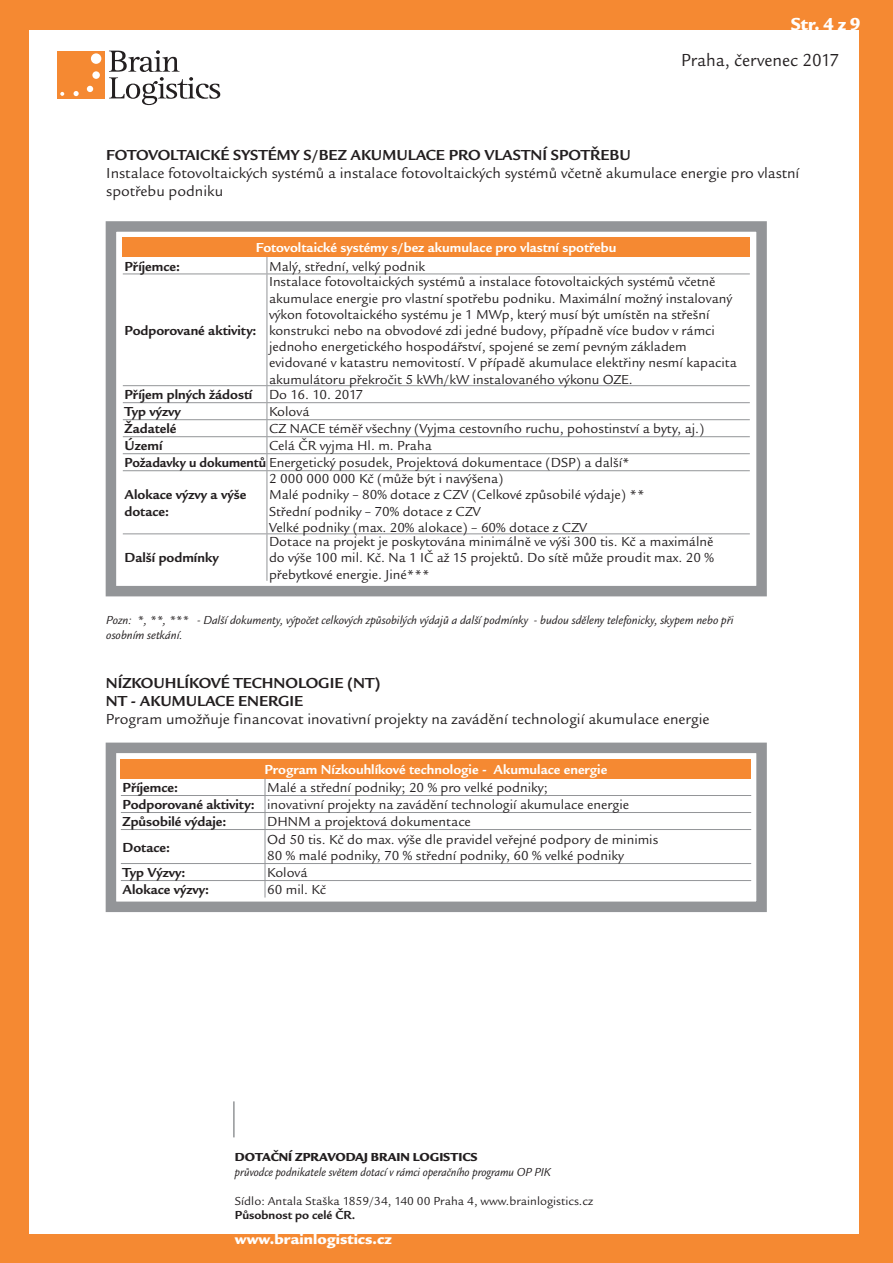
<style>
.page{position:relative;width:893px;height:1263px;background:#f58932}
.page>*{position:absolute;margin:0;border:0;box-sizing:border-box;transform-origin:0 0}
.t1{font:18px "Legacy San Itc TCE";color:#231f20;scale:.95 1}
.t2{font:18px "Legacy San Itc TCE Ultr";color:#fff;scale:.95 1}
.t3{font:15px/18px "Legacy San Itc TCE";color:#231f20}
.t4{font:700 15px/18px "Legacy San Itc TCE";color:#231f20}
.t5{font:15px "Legacy San Itc TCE Ultr";color:#fff}
.t6{font:13.5px/16.2px "Legacy San Itc TCE";color:#231f20}
.t7{font:700 13.5px/16.2px "Legacy San Itc TCE";color:#231f20}
.t8{font:700 13.5px "Legacy San Itc TCE";color:#fff}
.t9{font:italic 12px/14.4px "Legacy San Itc TCE";color:#231f20}
.t10{font:italic 12px "Legacy San Itc TCE";color:#231f20;scale:.95 1}
.t11{font:12px "Legacy San Itc TCE";color:#231f20}
.t12{font:12px "Legacy San Itc TCE Ultr";color:#231f20}
.t13{font:700 12px "Legacy San Itc TCE";color:#231f20}
.s1{font-weight:400}
.s2{font-weight:700}
</style>
<div class="page">
<div style="left:30px;top:30px;width:829px;height:1203px;background:#fff"></div>
<div style="left:106px;top:221px;width:661px;height:375px;border:10px solid #939598"></div>
<div style="left:106px;top:743px;width:661px;height:169px;border:10px solid #939598"></div>
<hr style="left:233px;top:1101px;width:2px;height:36px;background:#939598">
<svg style="left:109px;top:50px;width:111px;height:55px"></svg>
<div style="left:57px;top:51px;width:48px;height:47px;background:#f58932"></div>
<div style="left:91px;top:53px;width:10px;height:11px;background:#fff;border-radius:50%"></div>
<svg style="left:60px;top:92px;width:4px;height:4px"></svg>
<svg style="left:74px;top:91px;width:5px;height:5px"></svg>
<svg style="left:87px;top:86px;width:6px;height:6px"></svg>
<div style="left:92px;top:71px;width:8px;height:8px;background:#fff;border-radius:50%"></div>
<div style="left:122px;top:237px;width:628px;height:20px;background:#f58932"></div>
<hr style="left:123px;top:402px;width:144px;height:1px;background:#939598">
<hr style="left:267px;top:402px;width:483px;height:1px;background:#939598">
<hr style="left:123px;top:419px;width:144px;height:1px;background:#939598">
<hr style="left:267px;top:419px;width:483px;height:1px;background:#939598">
<hr style="left:123px;top:436px;width:144px;height:1px;background:#939598">
<hr style="left:267px;top:436px;width:483px;height:1px;background:#939598">
<hr style="left:123px;top:453px;width:144px;height:1px;background:#939598">
<hr style="left:267px;top:453px;width:483px;height:1px;background:#939598">
<hr style="left:123px;top:470px;width:144px;height:1px;background:#939598">
<hr style="left:267px;top:470px;width:483px;height:1px;background:#939598">
<hr style="left:123px;top:533px;width:144px;height:1px;background:#939598">
<hr style="left:267px;top:533px;width:483px;height:1px;background:#939598">
<svg style="left:267px;top:257px;width:1px;height:17px"></svg>
<hr style="left:123px;top:274px;width:144px;height:1px;background:#939598">
<hr style="left:267px;top:274px;width:483px;height:1px;background:#939598">
<hr style="left:267px;top:274px;width:1px;height:111px;background:#939598">
<hr style="left:123px;top:385px;width:144px;height:1px;background:#939598">
<hr style="left:267px;top:385px;width:483px;height:1px;background:#939598">
<svg style="left:267px;top:386px;width:1px;height:84px"></svg>
<hr style="left:267px;top:471px;width:1px;height:62px;background:#939598">
<hr style="left:267px;top:534px;width:1px;height:47px;background:#939598">
<div style="left:120px;top:759px;width:631px;height:19px;background:#f58932"></div>
<hr style="left:265px;top:863px;width:486px;height:1px;background:#939598">
<hr style="left:265px;top:880px;width:486px;height:1px;background:#939598">
<hr style="left:121px;top:795px;width:144px;height:1px;background:#939598">
<hr style="left:265px;top:795px;width:486px;height:1px;background:#939598">
<hr style="left:121px;top:812px;width:144px;height:1px;background:#939598">
<hr style="left:265px;top:812px;width:486px;height:1px;background:#939598">
<svg style="left:265px;top:778px;width:1px;height:51px"></svg>
<hr style="left:121px;top:829px;width:144px;height:1px;background:#939598">
<hr style="left:265px;top:829px;width:486px;height:1px;background:#939598">
<hr style="left:265px;top:830px;width:1px;height:33px;background:#939598">
<hr style="left:121px;top:863px;width:144px;height:1px;background:#939598">
<hr style="left:121px;top:880px;width:144px;height:1px;background:#939598">
<svg style="left:265px;top:864px;width:1px;height:33px"></svg>
<h1 class="t2" style="left:791px;top:12px;width:75px">Str. 4 z 9</h1>
<h1 class="t1" style="left:681px;top:49px;width:168px">Praha, červenec 2017</h1>
<p class="t4" style="left:106px;top:146px;width:20px">Fotovoltaick</p>
<p class="t4" style="left:220px;top:146px;width:109px">é systémy s/bez</p>
<p class="t4" style="left:350px;top:146px;width:68px">akumulace</p>
<p class="t4" style="left:449px;top:146px;width:12px">pro</p>
<p class="t4" style="left:484px;top:146px;width:11px">vlastní</p>
<p class="t4" style="left:551px;top:146px;width:11px">spot</p>
<p class="t4" style="left:590px;top:146px;width:42px">řeb u</p>
<p class="t3" style="left:106px;top:164px;width:695px">Instalace fotovoltaických systémů a instalace fotovoltaických systémů včetně akumulace energie pro vlastní spotřebu podniku</p>
<p class="t8" style="left:256px;top:239px;width:362px">Fotovoltaické systémy s/bez akumulace pro vlastní spotřebu</p>
<p class="t7" style="left:125px;top:258px;width:57px">Příjemce:</p>
<p class="t6" style="left:269px;top:258px;width:157px">Malý, střední, velký podnik</p>
<p class="t6" style="left:269px;top:274px;width:448px">Instalace fotovoltaických systémů a instalace fotovoltaických systémů včetně</p>
<p class="t6" style="left:269px;top:290px;width:465px">akumulace energie pro vlastní spotřebu podniku. Maximální možný instalovaný</p>
<p class="t6" style="left:269px;top:306px;width:442px">výkon fotovoltaického systému je 1 MWp, který musí být umístěn na střešní</p>
<p class="t6" style="left:269px;top:322px;width:447px">konstrukci nebo na obvodové zdi jedné budovy, případně více budov v rámci</p>
<p class="t6" style="left:269px;top:339px;width:419px">jednoho energetického hospodářství, spojené se zemí pevným základem</p>
<p class="t6" style="left:269px;top:355px;width:469px">evidované v katastru nemovitostí. V případě akumulace elektřiny nesmí kapacita</p>
<p class="t6" style="left:269px;top:371px;width:365px">akumulátoru překročit 5 kWh/kW instalovaného výkonu OZE.</p>
<p class="t7" style="left:125px;top:387px;width:240px">Příjem plných žádostí <span class="s1">Do 16. 10. 2017</span></p>
<p class="t7" style="left:125px;top:404px;width:58px">Typ výzvy</p>
<p class="t6" style="left:269px;top:404px;width:42px">Kolová</p>
<p class="t7" style="left:125px;top:421px;width:53px">Žadatelé</p>
<p class="t6" style="left:269px;top:421px;width:437px">CZ NACE téměř všechny (Vyjma cestovního ruchu, pohostinství a byty, aj.)</p>
<p class="t7" style="left:125px;top:438px;width:39px">Území</p>
<p class="t7" style="left:125px;top:322px;width:134px">Podporované aktivity:</p>
<p class="t6" style="left:125px;top:438px;width:507px;line-height:17px;text-indent:144px">Celá ČR vyjma Hl. m. Praha<br><span class="s2">Požadavky u dokumentů</span> Energetický posudek, Projektová dokumentace (DSP) a další*</p>
<p class="t7" style="left:125px;top:487px;width:123px">Alokace výzvy a výše dotace:</p>
<p class="t6" style="left:269px;top:471px;width:377px">2 000 000 000 Kč (může být i navýšena)<br>Malé podniky – 80% dotace z CZV (Celkové způsobilé výdaje) ** Střední podniky – 70% dotace z CZV<br>Velké podniky (max. 20% alokace) – 60% dotace z CZV</p>
<p class="t6" style="left:269px;top:534px;width:446px;text-align:justify">Dotace na projekt je poskytována minimálně ve výši 300 tis. Kč a maximálně do výše 100 mil. Kč. Na 1 IČ až 15 projektů. Do sítě může proudit max. 20 % přebytkové energie. Jiné***</p>
<p class="t7" style="left:125px;top:550px;width:96px">Další podmínky</p>
<p class="t9" style="left:106px;top:613px;width:629px">Pozn: *, **, *** - Další dokumenty, výpočet celkových způsobilých výdajů a další podmínky - budou sděleny telefonicky, skypem nebo při osobním setkání.</p>
<p class="t4" style="left:106px;top:674px;width:276px">NÍZKOU HLÍKOVÉ TECHNOLOGIE (NT)<br>NT - AKUMU LACE ENERGIE</p>
<p class="t3" style="left:106px;top:711px;width:605px">Program umožňuje financovat inovativní projekty na zavádění technologií akumulace energie</p>
<p class="t8" style="left:264px;top:761px;width:344px">Program Nízkouhlíkové technologie - Akumulace energie</p>
<p class="t7" style="left:123px;top:780px;width:57px">Příjemce:</p>
<p class="t6" style="left:123px;top:779px;width:508px;line-height:17px;text-indent:144px">Malé a střední podniky; 20 % pro velké podniky;<br><span class="s2">Podporované aktivity:</span> inovativní projekty na zavádění technologií akumulace energie<br><span class="s2">Způsobilé výdaje:</span></p>
<p class="t6" style="left:267px;top:814px;width:205px">DHNM a projektová dokumentace</p>
<p class="t7" style="left:123px;top:839px;width:49px">Dotace:</p>
<p class="t6" style="left:267px;top:831px;width:393px">Od 50 tis. Kč do max. výše dle pravidel veřejné podpory de minimis<br>80 % malé podniky, 70 % střední podniky, 60 % velké podniky</p>
<p class="t7" style="left:123px;top:865px;width:64px">Typ Výzvy:</p>
<p class="t6" style="left:267px;top:865px;width:42px">Kolová</p>
<p class="t7" style="left:123px;top:882px;width:88px">Alokace výzvy:</p>
<p class="t6" style="left:267px;top:882px;width:61px">60 mil. Kč</p>
<p class="t12" style="left:235px;top:1150px;width:244px">DOTAČNÍ ZPRAVODAJ BRAIN LOGISTICS</p>
<p class="t10" style="left:235px;top:1165px;width:334px">průvodce podnikatele světem dotací v rámci operačního programu OP PIK</p>
<p class="t11" style="left:235px;top:1193px;width:359px">Sídlo: Antala Staška 1859/34, 140 00 Praha 4, www.brainlogistics.cz</p>
<p class="t13" style="left:235px;top:1207px;width:122px">Působnost po celé ČR.</p>
<p class="t5" style="left:235px;top:1230px;width:159px">www.brainlogistics.cz</p>
</div>
